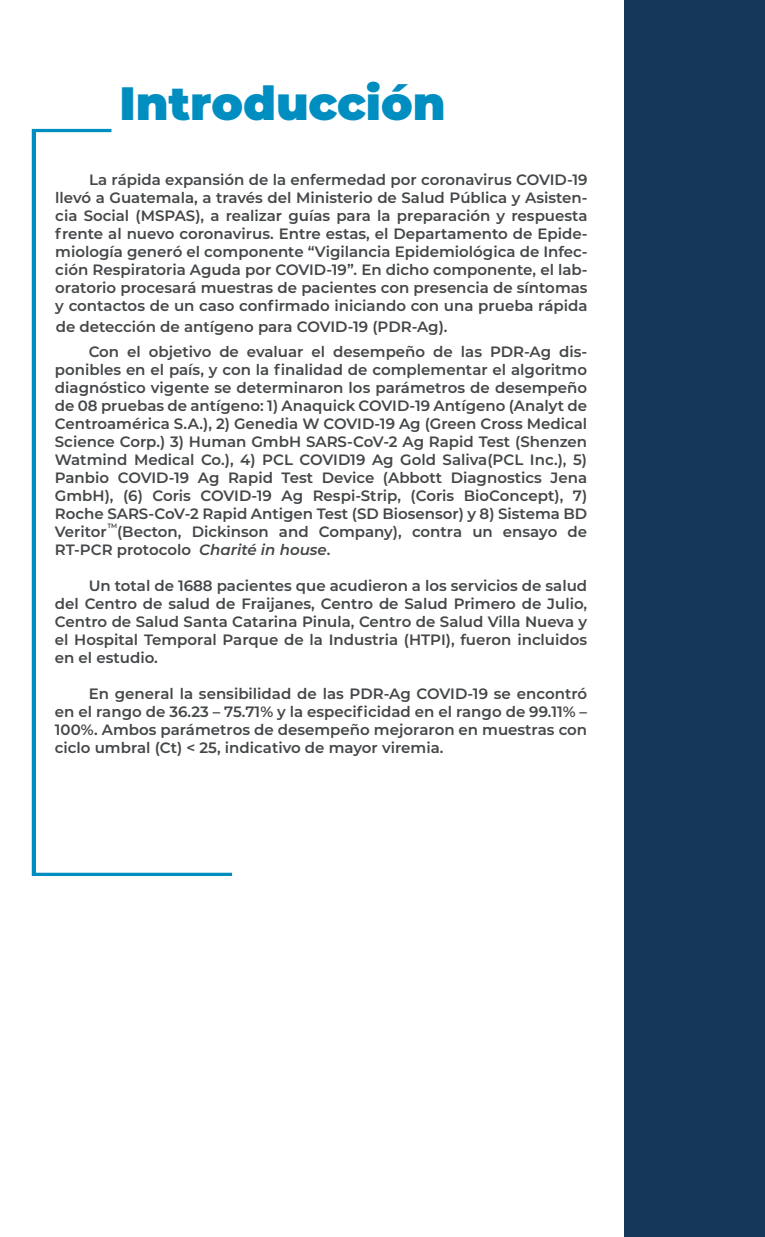
<style>
.page{position:relative;width:765px;height:1237px;background:#fff}
.page>*{position:absolute;margin:0;border:0;box-sizing:border-box;transform-origin:0 0}
.t1{font:900 46.75px "Montserrat";color:#008ec1}
.t2{font:600 15px/18px "Montserrat";color:#444749;text-align:justify}
.t3{font:600 6.38px "Montserrat";color:#444749}
.s1{font-style:italic}
</style>
<div class="page">
<div style="left:625px;top:1px;width:140px;height:1236px;background:#14375a"></div>
<svg style="left:32px;top:129px;width:200px;height:747px"></svg>
<h1 class="t1" style="left:120px;top:69px;width:328px">Introducción</h1>
<p class="t2" style="left:55px;top:170px;width:534px;text-indent:34px">La rápida expansión de la enfermedad por coronavirus COVID-19 llevó a Guatemala, a través del Ministerio de Salud Pública y Asisten&shy;cia Social (MSPAS), a realizar guías para la preparación y respuesta frente al nuevo coronavirus. Entre estas, el Departamento de Epide&shy;miología generó el componente “Vigilancia Epidemiológica de Infec&shy;ción Respiratoria Aguda por COVID-19”. En dicho componente, el lab&shy;oratorio procesará muestras de pacientes con presencia de síntomas y contactos de un caso confirmado iniciando con una prueba rápida</p>
<p class="t2" style="left:56px;top:317px;width:393px">de detección de antígeno para COVID-19 (PDR-Ag).</p>
<p class="t2" style="left:55px;top:342px;width:534px;text-indent:34px">Con el objetivo de evaluar el desempeño de las PDR-Ag dis&shy;ponibles en el país, y con la finalidad de complementar el algoritmo diagnóstico vigente se determinaron los parámetros de desempeño de 08 pruebas de antígeno: 1) Anaquick COVID-19 Antígeno (Analyt de Centroamérica S.A.), 2) Genedia W COVID-19 Ag (Green Cross Medical Science Corp.) 3) Human GmbH SARS-CoV-2 Ag Rapid Test (Shenzen Watmind Medical Co.), 4) PCL COVID19 Ag Gold Saliva(PCL Inc.), 5)<br>Panbio COVID-19 Ag Rapid Test Device (Abbott Diagnostics Jena GmbH), (6) Coris COVID-19 Ag Respi-Strip, (Coris BioConcept), 7)<br>Roche SARS-CoV-2 Rapid Antigen Test (SD Biosensor) y 8) Sistema BD Veritor (Becton, Dickinson and Company), contra un ensayo de RT-PCR protocolo <span class="s1">Charité in house</span>.</p>
<p class="t2" style="left:55px;top:576px;width:534px;text-indent:34px">Un total de 1688 pacientes que acudieron a los servicios de salud del Centro de salud de Fraijanes, Centro de Salud Primero de Julio, Centro de Salud Santa Catarina Pinula, Centro de Salud Villa Nueva y el Hospital Temporal Parque de la Industria (HTPI), fueron incluidos en el estudio.</p>
<p class="t2" style="left:55px;top:684px;width:534px;text-indent:34px">En general la sensibilidad de las PDR-Ag COVID-19 se encontró en el rango de 36.23 – 75.71% y la especificidad en el rango de 99.11% – 100%. Ambos parámetros de desempeño mejoraron en muestras con ciclo umbral (Ct) &lt; 25, indicativo de mayor viremia.</p>
<p class="t3" style="left:107px;top:521px;width:11px">TM</p>
</div>
